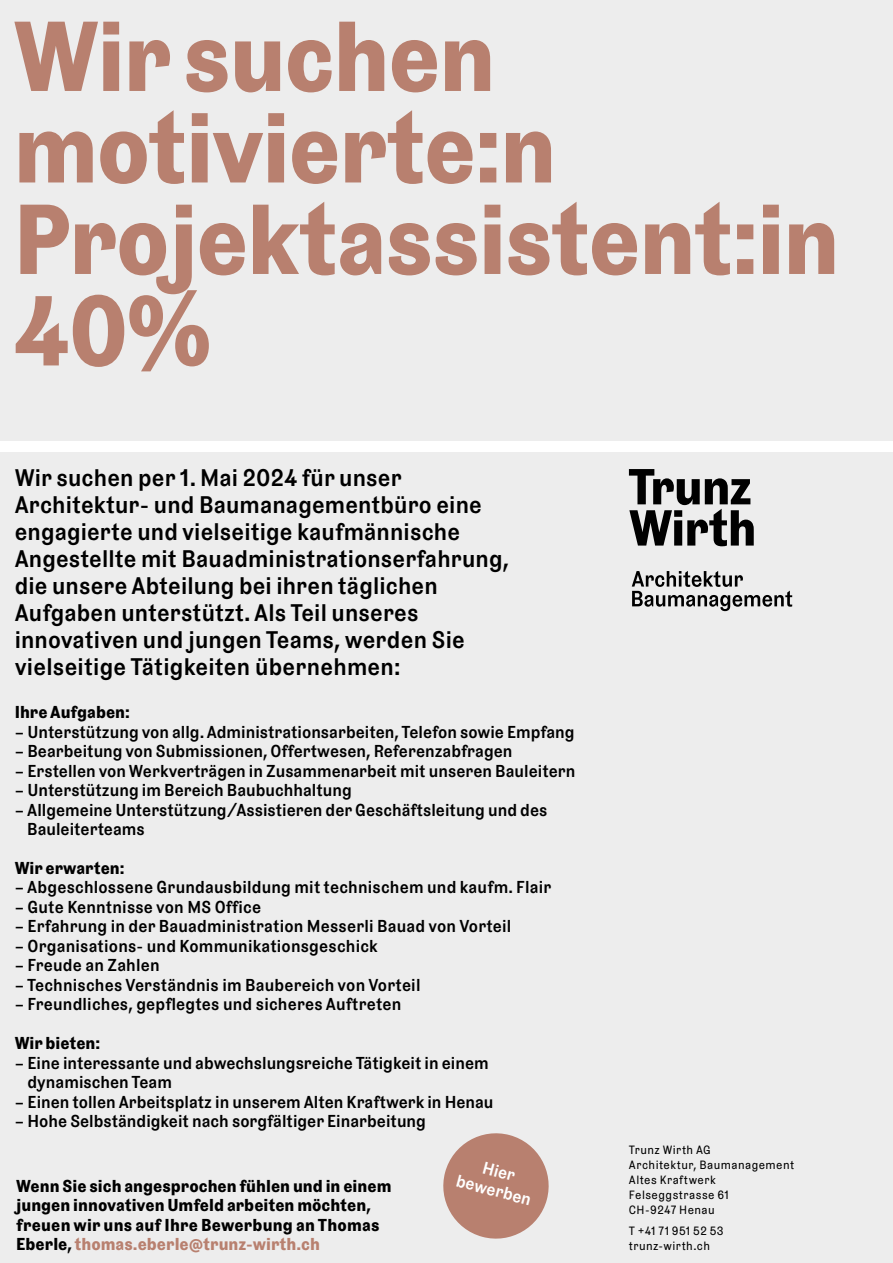
<style>
.page{position:relative;width:893px;height:1263px;background:#fff}
.page>*{position:absolute;margin:0;border:0;box-sizing:border-box;transform-origin:0 0}
.t1{font:700 99px/91.5px "Grey LL";letter-spacing:-.02em;color:#b8806f}
.t2{font:500 24px/27px "Grey LL";letter-spacing:.005em;color:#000}
.t3{font:500 17.25px/19.5px "Grey LL";color:#000}
.t4{font:700 17.25px/19.5px "Grey LL";color:#000}
.t5{font:500 17.25px/19.5px "Grey LL";color:#fff;text-align:center}
.t6{font:12px/15px "Grey LL";letter-spacing:.035em;color:#000}
.s1{color:#b8806f}
</style>
<div class="page">
<div style="left:0;top:453px;width:893px;height:810px;background:#ededed"></div>
<div style="left:0;top:0;width:893px;height:440px;background:#ededed"></div>
<svg style="left:629px;top:469px;width:125px;height:77px"></svg>
<svg style="left:632px;top:571px;width:160px;height:40px"></svg>
<svg style="left:443px;top:1133px;width:106px;height:106px"></svg>
<h1 class="t1" style="left:13px;top:1px;width:828px">Wir suchen motivierte:n<br>Projektassistent:in<br>40%</h1>
<p class="t2" style="left:15px;top:462px;width:496px">Wir suchen per 1. Mai 2024 für unser Architektur- und Baumanagementbüro eine engagierte und vielseitige kaufmännische Angestellte mit Bauadministrationserfahrung, die unsere Abteilung bei ihren täglichen Aufgaben unterstützt. Als Teil unseres innovativen und jungen Teams, werden Sie vielseitige Tätigkeiten übernehmen:</p>
<p class="t4" style="left:15px;top:701px;width:117px">Ihre Aufgaben:</p>
<p class="t3" style="left:15px;top:720px;width:561px">– Unterstützung von allg. Administrationsarbeiten, Telefon sowie Empfang</p>
<p class="t3" style="left:15px;top:740px;width:499px">– Bearbeitung von Submissionen, Offertwesen, Referenzabfragen</p>
<p class="t3" style="left:15px;top:759px;width:562px">– Erstellen von Werkverträgen in Zusammenarbeit mit unseren Bauleitern</p>
<p class="t3" style="left:15px;top:779px;width:339px">– Unterstützung im Bereich Baubuchhaltung</p>
<p class="t3" style="left:27px;top:798px;width:522px;text-indent:-13px">– Allgemeine Unterstützung/Assistieren der Geschäftsleitung und des<br>Bauleiterteams</p>
<p class="t4" style="left:15px;top:856px;width:111px">Wir erwarten:</p>
<p class="t3" style="left:15px;top:876px;width:538px">– Abgeschlossene Grundausbildung mit technischem und kaufm. Flair</p>
<p class="t3" style="left:15px;top:896px;width:248px">– Gute Kenntnisse von MS Office</p>
<p class="t3" style="left:15px;top:915px;width:498px">– Erfahrung in der Bauadministration Messerli Bauad von Vorteil</p>
<p class="t3" style="left:15px;top:935px;width:365px">– Organisations- und Kommunikationsgeschick</p>
<p class="t3" style="left:15px;top:954px;width:147px">– Freude an Zahlen</p>
<p class="t3" style="left:15px;top:974px;width:407px">– Technisches Verständnis im Baubereich von Vorteil</p>
<p class="t3" style="left:15px;top:993px;width:388px">– Freundliches, gepflegtes und sicheres Auftreten</p>
<p class="t4" style="left:15px;top:1032px;width:87px">Wir bieten:</p>
<p class="t3" style="left:28px;top:1052px;width:463px;text-indent:-13px">– Eine interessante und abwechslungsreiche Tätigkeit in einem dynamischen Team</p>
<p class="t3" style="left:15px;top:1091px;width:480px">– Einen tollen Arbeitsplatz in unserem Alten Kraftwerk in Henau</p>
<p class="t3" style="left:15px;top:1110px;width:413px">– Hohe Selbständigkeit nach sorgfältiger Einarbeitung</p>
<p class="t4" style="left:16px;top:1174px;width:377px">Wenn Sie sich angesprochen fühlen und in einem jungen innovativen Umfeld arbeiten möchten, freuen wir uns auf Ihre Bewerbung an Thomas Eberle, <span class="s1">thomas.eberle@trunz-wirth.ch</span></p>
<p class="t5" style="left:465px;top:1150px;width:79px;rotate:15deg">Hier bewerben</p>
<p class="t6" style="left:629px;top:1141px;width:167px">Trunz Wirth AG<br>Architektur, Baumanagement<br>Altes Kraftwerk<br>Felseggstrasse 61<br>CH-9247 Henau</p>
<p class="t6" style="left:629px;top:1222px;width:96px">T +41 71 951 52 53 trunz-wirth.ch</p>
</div>
